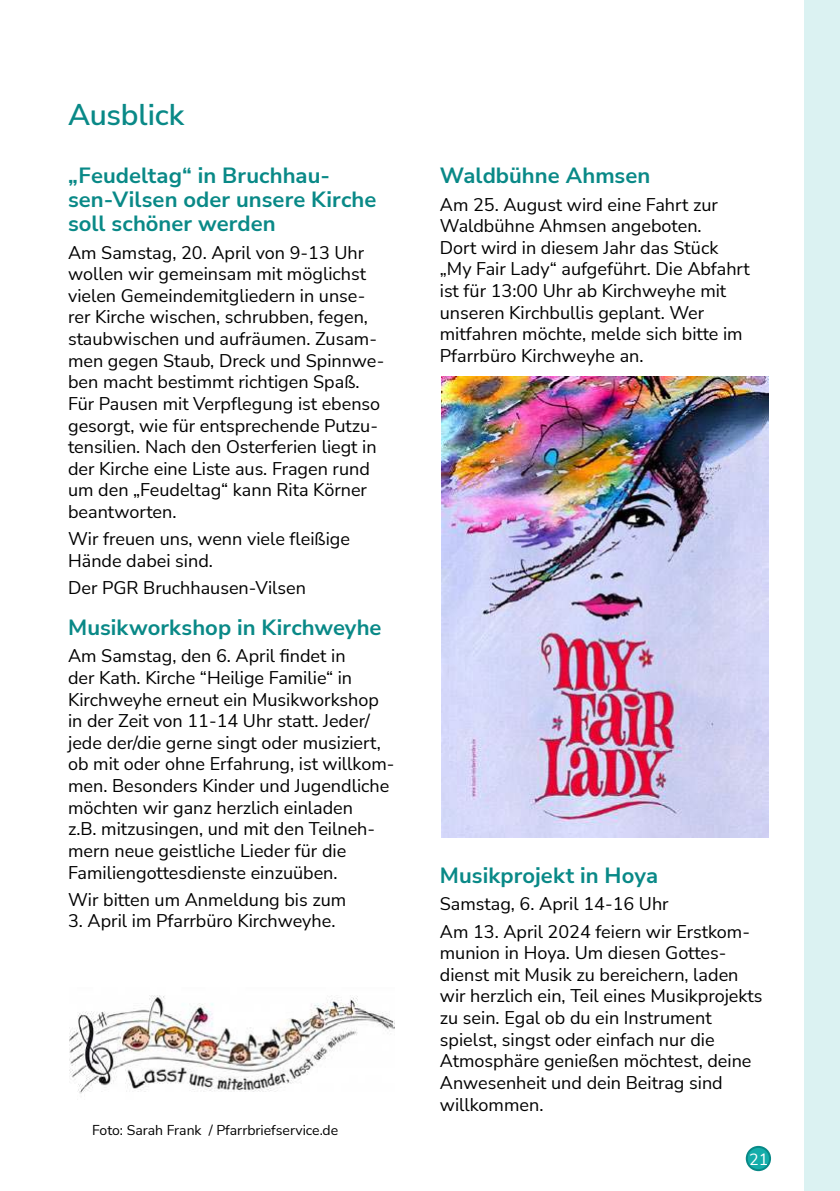
<style>
.page{position:relative;width:840px;height:1191px;background:#fff}
.page>*{position:absolute;margin:0;border:0;box-sizing:border-box;transform-origin:0 0}
.t1{font:600 30px "Nunito Sans";letter-spacing:-.005em;color:#098987}
.t2{font:700 22px/24px "Nunito Sans";color:#098987}
.t3{font:18px/21.6px "Nunito Sans";color:#000}
.t4{font:16px "Nunito Sans";color:#fff}
.t5{font:14px "Nunito Sans";color:#000}
</style>
<div class="page">
<div style="left:746px;top:1146px;width:23px;height:24px;background:#14adaa;border-radius:50%"></div>
<div style="left:745px;top:1145px;width:25px;height:26px;border:2px solid #098987;border-radius:50%"></div>
<div style="left:803px;top:0;width:36px;height:1191px;background:#dbf2f2"></div>
<img style="left:441px;top:376px;width:326px;height:462px">
<img style="left:69px;top:995px;width:325px;height:99px">
<h1 class="t1" style="left:68px;top:104px;width:118px">Ausblick</h1>
<p class="t2" style="left:68px;top:163px;width:309px">„Feudeltag“ in Bruchhau&shy;sen-Vilsen oder unsere Kirche soll schöner werden</p>
<p class="t3" style="left:68px;top:241px;width:317px">Am Samstag, 20. April von 9-13 Uhr wollen wir gemeinsam mit möglichst vielen Gemeindemitgliedern in unse&shy;rer Kirche wischen, schrubben, fegen, staubwischen und aufräumen. Zusam&shy;men gegen Staub, Dreck und Spinnwe&shy;ben macht bestimmt richtigen Spaß.<br>Für Pausen mit Verpflegung ist ebenso gesorgt, wie für entsprechende Putzu&shy;tensilien. Nach den Osterferien liegt in der Kirche eine Liste aus. Fragen rund um den „Feudeltag“ kann Rita Körner beantworten.</p>
<p class="t3" style="left:68px;top:527px;width:283px">Wir freuen uns, wenn viele fleißige<br>Hände dabei sind.</p>
<p class="t3" style="left:68px;top:577px;width:239px">Der PGR Bruchhausen-Vilsen</p>
<p class="t2" style="left:68px;top:615px;width:315px">Musikworkshop in Kirchweyhe</p>
<p class="t3" style="left:68px;top:644px;width:328px">Am Samstag, den 6. April findet in<br>der Kath. Kirche “Heilige Familie“ in Kirchweyhe erneut ein Musikworkshop in der Zeit von 11-14 Uhr statt. Jeder/ jede der/die gerne singt oder musiziert, ob mit oder ohne Erfahrung, ist willkom&shy;men. Besonders Kinder und Jugendliche möchten wir ganz herzlich einladen<br>z.B. mitzusingen, und mit den Teilneh&shy;mern neue geistliche Lieder für die Familiengottesdienste einzuüben.</p>
<p class="t3" style="left:68px;top:888px;width:279px">Wir bitten um Anmeldung bis zum</p>
<p class="t3" style="left:68px;top:910px;width:269px">3. April im Pfarrbüro Kirchweyhe.</p>
<p class="t5" style="left:92px;top:1122px;width:247px">Foto: Sarah Frank / Pfarrbriefservice.de</p>
<p class="t2" style="left:439px;top:163px;width:212px">Waldbühne Ahmsen</p>
<p class="t3" style="left:439px;top:193px;width:311px">Am 25. August wird eine Fahrt zur Waldbühne Ahmsen angeboten.<br>Dort wird in diesem Jahr das Stück „My Fair Lady“ aufgeführt. Die Abfahrt ist für 13:00 Uhr ab Kirchweyhe mit unseren Kirchbullis geplant. Wer mitfahren möchte, melde sich bitte im Pfarrbüro Kirchweyhe an.</p>
<p class="t2" style="left:439px;top:863px;width:220px">Musikprojekt in Hoya</p>
<p class="t3" style="left:439px;top:890px;width:311px;line-height:27.2px">Samstag, 6. April 14-16 Uhr<br>Am 13. April 2024 feiern wir Erstkom-</p>
<p class="t3" style="left:439px;top:942px;width:324px">munion in Hoya. Um diesen Gottes&shy;dienst mit Musik zu bereichern, laden wir herzlich ein, Teil eines Musikprojekts zu sein. Egal ob du ein Instrument spielst, singst oder einfach nur die Atmosphäre genießen möchtest, deine Anwesenheit und dein Beitrag sind willkommen.</p>
<p class="t4" style="left:748px;top:1150px;width:21px">21</p>
</div>
